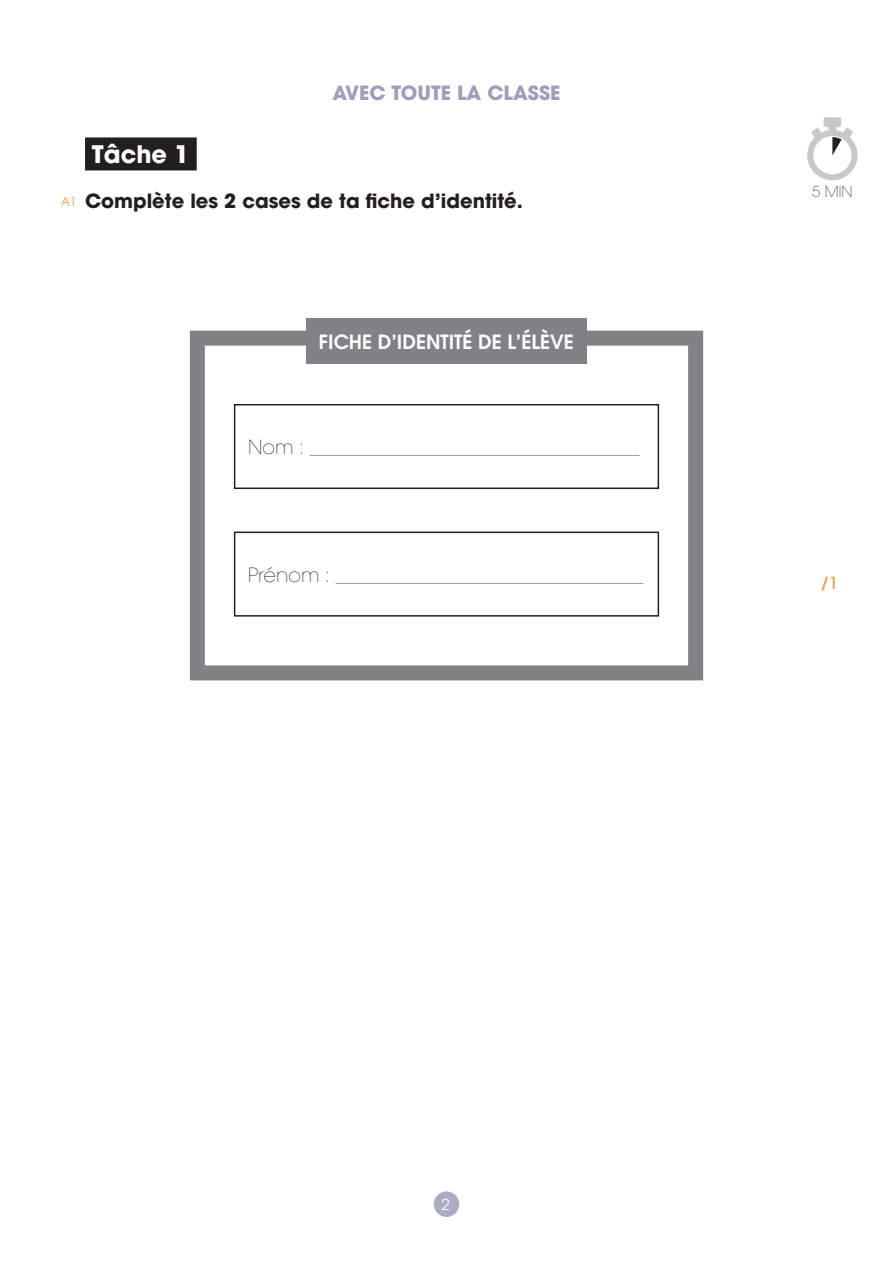
<style>
.page{position:relative;width:893px;height:1263px;background:#fff}
.page>*{position:absolute;margin:0;border:0;box-sizing:border-box;transform-origin:0 0}
.t1{font:700 24px "Avant Garde";color:#fff}
.t2{font:700 19.5px "Avant Garde";color:#231f20}
.t3{font:600 19.5px "Avant Garde";color:#fff}
.t4{font:700 19.5px "Avant Garde";color:#9d9fba}
.t5{font:500 16.5px "Avant Garde";color:#f89931}
.t6{font:15px "Avant Garde";color:#808285}
.t7{font:200 15px "Avant Garde";color:#231f20}
.t8{font:15px "Avant Garde";color:#fff}
.t9{font:12px "Avant Garde";color:#f89931}
.s1{font-weight:200;font-size:19.5px;color:#231f20}
</style>
<div class="page">
<div style="left:434px;top:1191px;width:25px;height:26px;background:#aaacc3;border-radius:50%"></div>
<div style="left:85px;top:137px;width:112px;height:33px;background:#231f20"></div>
<div style="left:190px;top:331px;width:513px;height:349px;background:#fff;border:15px solid #808285"></div>
<div style="left:306px;top:319px;width:281px;height:45px;background:#808285"></div>
<div style="left:234px;top:404px;width:425px;height:85px;border:2px solid #231f20"></div>
<div style="left:234px;top:531px;width:425px;height:86px;border:2px solid #231f20"></div>
<svg style="left:807px;top:117px;width:50px;height:63px"></svg>
<p class="t4" style="left:332px;top:81px;width:230px">AVEC TOUTE LA CLASSE</p>
<p class="t9" style="left:61px;top:194px;width:17px">A1</p>
<p class="t1" style="left:92px;top:139px;width:99px">Tâche 1</p>
<p class="t2" style="left:85px;top:188px;width:439px">Complète les 2 cases de ta fiche d’identité.</p>
<p class="t3" style="left:319px;top:329px;width:257px">FICHE D’IDENTITÉ DE L’ÉLÈVE</p>
<p class="t6" style="left:248px;top:440px;width:393px"><span class="s1">Nom :</span> ____________________________________________</p>
<p class="t6" style="left:248px;top:567px;width:397px"><span class="s1">Prénom :</span> _________________________________________</p>
<p class="t7" style="left:812px;top:182px;width:42px">5 MIN</p>
<p class="t5" style="left:821px;top:573px;width:19px">/1</p>
<p class="t8" style="left:442px;top:1196px;width:10px">2</p>
</div>
